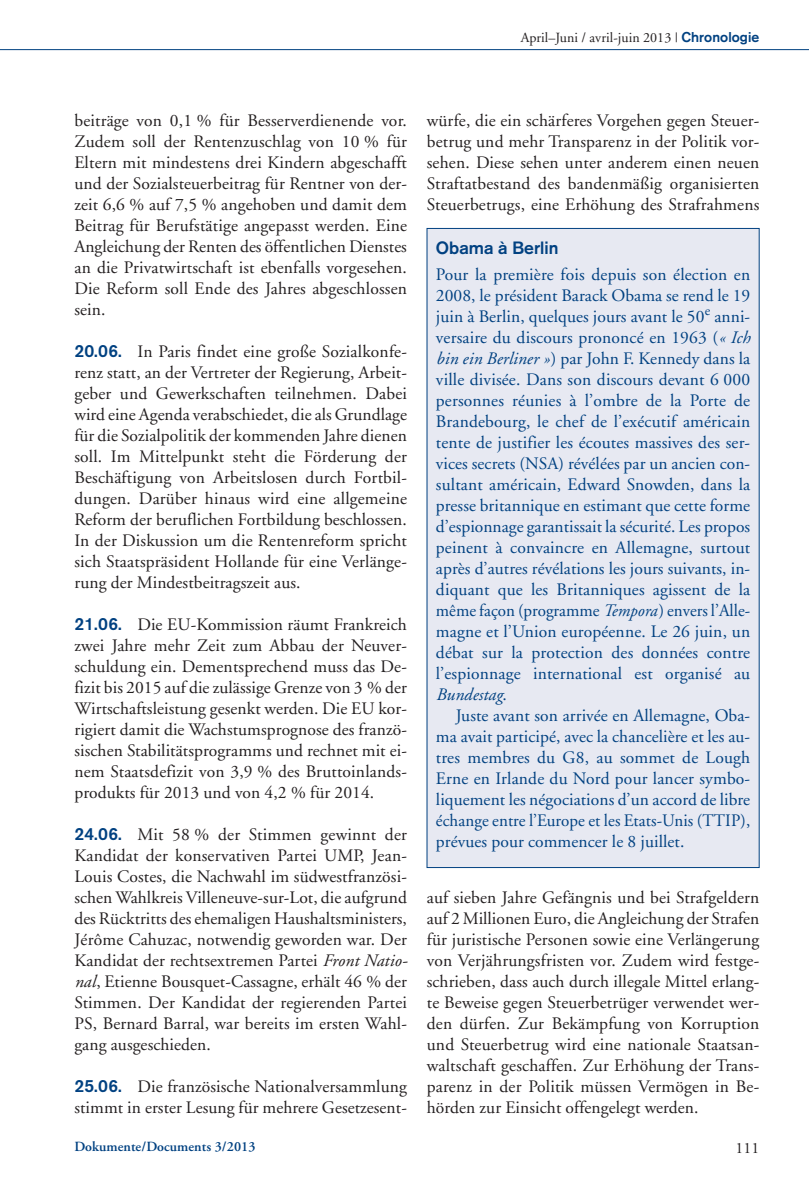
<style>
.page{position:relative;width:809px;height:1191px;background:#fff}
.page>*{position:absolute;margin:0;border:0;box-sizing:border-box;transform-origin:0 0}
.t1{font:17.5px/21px "Adobe Garamond";letter-spacing:.005em;color:#231f20;text-align:justify}
.t2{font:17.5px/21px "Adobe Garamond";letter-spacing:.005em;color:#014181;text-align:justify}
.t3{font:700 17.5px "Akzidenz Grotesk";letter-spacing:.005em;color:#014181}
.t4{font:15.75px "Adobe Garamond";color:#231f20}
.t5{font:14px "Adobe Garamond";letter-spacing:.005em;color:#231f20}
.t6{font:600 14px "Adobe Garamond";letter-spacing:.005em;color:#014181}
.s1{font-family:"Akzidenz Grotesk";font-weight:700;color:#014181}
.s2{font-family:"Akzidenz Grotesk BE";font-weight:500;color:#014181}
.s3{font-style:italic}
</style>
<div class="page">
<hr style="left:0;top:49px;width:809px;height:1px;background:#014181">
<div style="left:427px;top:229px;width:332px;height:638px;background:#e7e9f2"></div>
<p class="t5" style="left:520px;top:32px;width:240px">April–Juni / avril-juin 2013 | <span class="s1">Chronologie</span></p>
<p class="t1" style="left:74px;top:111px;width:334px">beiträge von 0,1 % für Besserverdienende vor.<br>Zudem soll der Rentenzuschlag von 10 % für Eltern mit mindestens drei Kindern abgeschafft und der Sozialsteuerbeitrag für Rentner von der&shy;zeit 6,6 % auf 7,5 % angehoben und damit dem Beitrag für Berufstätige angepasst werden. Eine Angleichung der Renten des öffentlichen Dienstes an die Privatwirtschaft ist ebenfalls vorgesehen.<br>Die Reform soll Ende des Jahres abgeschlossen sein.</p>
<p class="t1" style="left:74px;top:342px;width:334px"><span class="s2">20.06.</span> In Paris findet eine große Sozialkonfe&shy;renz statt, an der Vertreter der Regierung, Arbeit&shy;geber und Gewerkschaften teilnehmen. Dabei wird eine Agenda verabschiedet, die als Grundlage für die Sozialpolitik der kommenden Jahre dienen soll. Im Mittelpunkt steht die Förderung der Beschäftigung von Arbeitslosen durch Fortbil&shy;dungen. Darüber hinaus wird eine allgemeine Reform der beruflichen Fortbildung beschlossen.<br>In der Diskussion um die Rentenreform spricht sich Staatspräsident Hollande für eine Verlänge&shy;rung der Mindestbeitragszeit aus.</p>
<p class="t1" style="left:74px;top:615px;width:334px"><span class="s2">21.06.</span> Die EU-Kommission räumt Frankreich zwei Jahre mehr Zeit zum Abbau der Neuver&shy;schuldung ein. Dementsprechend muss das De&shy;fizit bis 2015 auf die zulässige Grenze von 3 % der Wirtschaftsleistung gesenkt werden. Die EU kor&shy;rigiert damit die Wachstumsprognose des franzö&shy;sischen Stabilitätsprogramms und rechnet mit ei&shy;nem Staatsdefizit von 3,9 % des Bruttoinlands&shy;produkts für 2013 und von 4,2 % für 2014.</p>
<p class="t1" style="left:74px;top:825px;width:335px"><span class="s2">24.06.</span> Mit 58 % der Stimmen gewinnt der Kandidat der konservativen Partei UMP, Jean-Louis Costes, die Nachwahl im südwestfranzösi&shy;schen Wahlkreis Villeneuve-sur-Lot, die aufgrund des Rücktritts des ehemaligen Haushaltsministers, Jérôme Cahuzac, notwendig geworden war. Der Kandidat der rechtsextremen Partei <span class="s3">Front Natio&shy;nal</span>, Etienne Bousquet-Cassagne, erhält 46 % der Stimmen. Der Kandidat der regierenden Partei PS, Bernard Barral, war bereits im ersten Wahl&shy;gang ausgeschieden.</p>
<p class="t1" style="left:74px;top:1077px;width:334px"><span class="s2">25.06.</span> Die französische Nationalversammlung stimmt in erster Lesung für mehrere Gesetzesent-</p>
<p class="t1" style="left:427px;top:111px;width:334px">würfe, die ein schärferes Vorgehen gegen Steuer&shy;betrug und mehr Transparenz in der Politik vor&shy;sehen. Diese sehen unter anderem einen neuen Straftatbestand des bandenmäßig organisierten Steuerbetrugs, eine Erhöhung des Strafrahmens</p>
<p class="t3" style="left:436px;top:241px;width:124px">Obama à Berlin</p>
<p class="t2" style="left:436px;top:265px;width:316px">Pour la première fois depuis son élection en 2008, le président Barack Obama se rend le 19 juin à Berlin, quelques jours avant le 50<sup>e</sup> anni&shy;versaire du discours prononcé en 1963 (<span class="s3">« Ich bin ein Berliner »</span>) par John F. Kennedy dans la ville divisée. Dans son discours devant 6 000 personnes réunies à l’ombre de la Porte de Brandebourg, le chef de l’exécutif américain tente de justifier les écoutes massives des ser&shy;vices secrets (NSA) révélées par un ancien con&shy;sultant américain, Edward Snowden, dans la presse britannique en estimant que cette forme d’espionnage garantissait la sécurité. Les propos peinent à convaincre en Allemagne, surtout après d’autres révélations les jours suivants, in&shy;diquant que les Britanniques agissent de la même façon (programme <span class="s3">Tempora</span>) envers l’Alle&shy;magne et l’Union européenne. Le 26 juin, un débat sur la protection des données contre l’espionnage international est organisé au <span class="s3">Bundestag</span>.</p>
<p class="t2" style="left:436px;top:706px;width:316px;text-indent:20px">Juste avant son arrivée en Allemagne, Oba&shy;ma avait participé, avec la chancelière et les au&shy;tres membres du G8, au sommet de Lough Erne en Irlande du Nord pour lancer symbo&shy;liquement les négociations d’un accord de libre échange entre l’Europe et les Etats-Unis (TTIP), prévues pour commencer le 8 juillet.</p>
<p class="t1" style="left:427px;top:888px;width:334px">auf sieben Jahre Gefängnis und bei Strafgeldern auf 2 Millionen Euro, die Angleichung der Strafen für juristische Personen sowie eine Verlängerung von Verjährungsfristen vor. Zudem wird festge&shy;schrieben, dass auch durch illegale Mittel erlang&shy;te Beweise gegen Steuerbetrüger verwendet wer&shy;den dürfen. Zur Bekämpfung von Korruption und Steuerbetrug wird eine nationale Staatsan&shy;waltschaft geschaffen. Zur Erhöhung der Trans&shy;parenz in der Politik müssen Vermögen in Be&shy;hörden zur Einsicht offengelegt werden.</p>
<p class="t6" style="left:74px;top:1140px;width:183px">Dokumente/Documents 3/2013</p>
<p class="t4" style="left:735px;top:1141px;width:25px">111</p>
</div>
